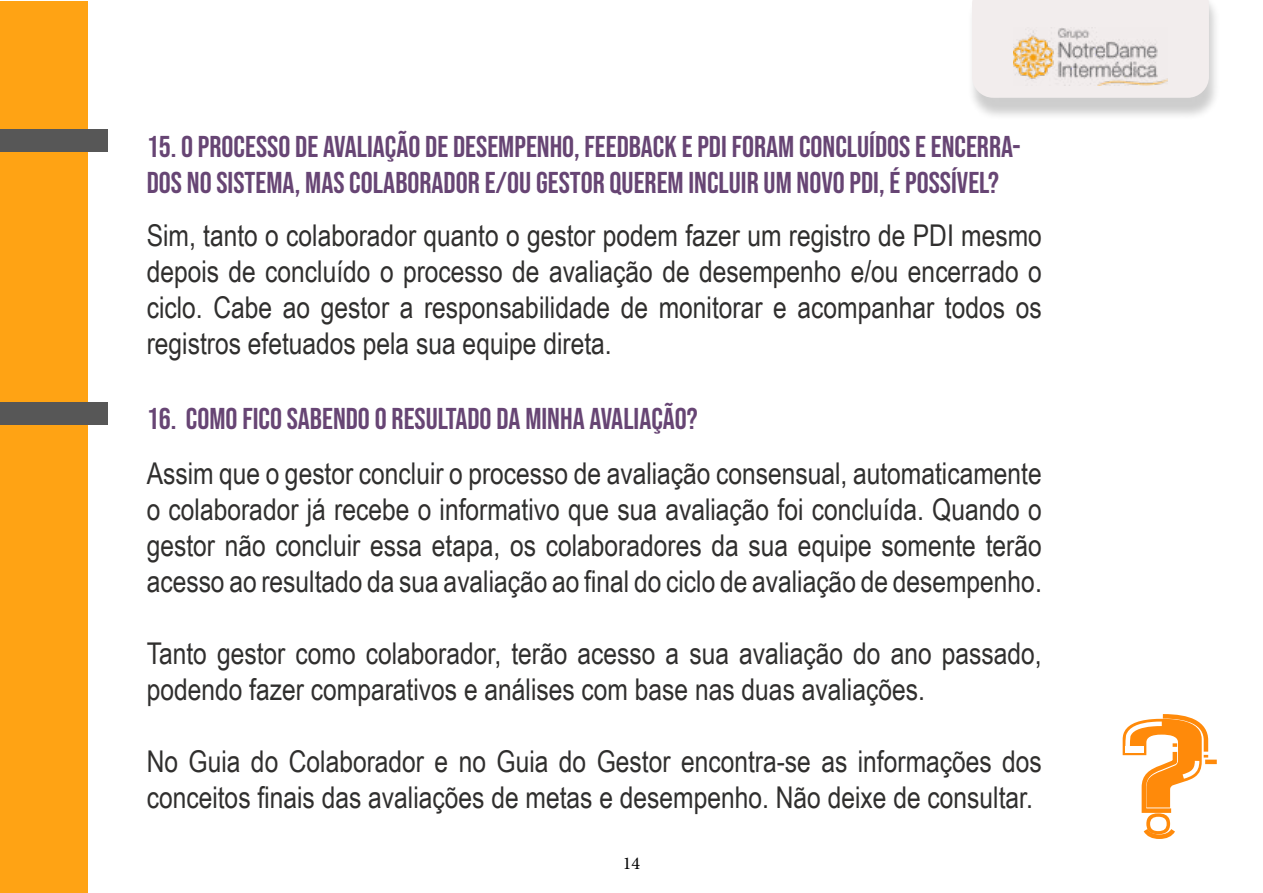
<style>
.page{position:relative;width:1263px;height:893px;background:#fff}
.page>*{position:absolute;margin:0;border:0;box-sizing:border-box;transform-origin:0 0}
.t1{font:30px/36px "Arial Narrow";color:#302f2e;text-align:justify}
.t2{font:30px/36px "Bebas Neue";color:#674574}
.t3{font:18px "Minion Pro";color:#000}
</style>
<div class="page">
<div style="left:967px;top:0;width:254px;height:120px;background:#000;opacity:.2"></div>
<div style="left:972px;top:0;width:237px;height:98px;background:#f2eded"></div>
<img style="left:1013px;top:28px;width:154px;height:57px">
<div style="left:0;top:1px;width:87px;height:891px;background:#ffa314"></div>
<svg style="left:1123px;top:714px;width:94px;height:125px"></svg>
<div style="left:0;top:130px;width:107px;height:22px;background:#575757"></div>
<div style="left:0;top:402px;width:107px;height:22px;background:#575757"></div>
<p class="t2" style="left:147px;top:128px;width:875px">15. O PROCESSO DE AVALIAÇÃO DE DESEMPENHO, FEEDBACK E PDI FORAM CONCLUÍDOS E ENCERRA-<br>DOS NO SISTEMA, MAS COLABORADOR E/OU GESTOR QUEREM INCLUIR UM NOVO PDI, É POSSÍVEL?</p>
<p class="t1" style="left:147px;top:217px;width:897px">Sim, tanto o colaborador quanto o gestor podem fazer um registro de PDI mesmo depois de concluído o processo de avaliação de desempenho e/ou encerrado o ciclo. Cabe ao gestor a responsabilidade de monitorar e acompanhar todos os registros efetuados pela sua equipe direta.</p>
<p class="t2" style="left:147px;top:400px;width:552px">16. COMO FICO SABENDO O RESULTADO DA MINHA AVALIAÇÃO?</p>
<p class="t1" style="left:147px;top:454px;width:897px">Assim que o gestor concluir o processo de avaliação consensual, automaticamente o colaborador já recebe o informativo que sua avaliação foi concluída. Quando o gestor não concluir essa etapa, os colaboradores da sua equipe somente terão acesso ao resultado da sua avaliação ao final do ciclo de avaliação de desempenho.</p>
<p class="t1" style="left:147px;top:634px;width:896px">Tanto gestor como colaborador, terão acesso a sua avaliação do ano passado, podendo fazer comparativos e análises com base nas duas avaliações.</p>
<p class="t1" style="left:147px;top:742px;width:897px">No Guia do Colaborador e no Guia do Gestor encontra-se as informações dos conceitos finais das avaliações de metas e desempenho. Não deixe de consultar.</p>
<p class="t3" style="left:623px;top:851px;width:19px">14</p>
</div>
